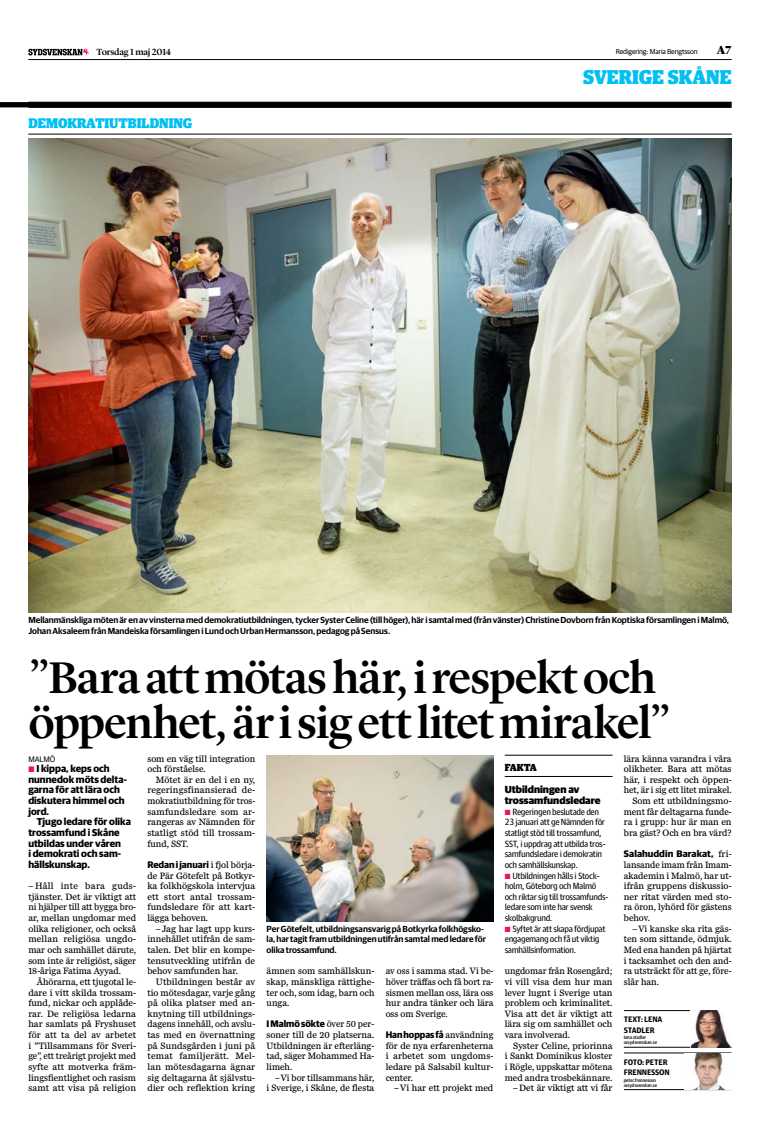
<style>
.page{position:relative;width:760px;height:1126px;background:#fff}
.page>*{position:absolute;margin:0;border:0;box-sizing:border-box;transform-origin:0 0}
._03b_Rubrik_M_Mager{font:500 46px/44.6px "Lyon Display";letter-spacing:-.025em;color:#000}
.Avdelningshuvud_Lite{font:900 20px "Guardian Compact";letter-spacing:-.005em;color:#00c0f3}
._43_Artikelvinjett_F{font:900 14px "Guardian Compact";letter-spacing:-.005em;color:#00c0f3}
.Paginering{font:900 12px "Lyon Display";color:#000}
._72_Fakta_Rubrik{font:900 10.2px/10.6px "Guardian Sans";color:#000}
._71_Fakta_Vinjett{font:900 10.2px "Guardian Compact";letter-spacing:-.04em;color:#000}
._25_Ingress_M_Indrag{font:700 10px/10.6px "Guardian Sans";color:#000}
._31_Bröd_Indrag{font:9.5px/10.6px "Miller Daily Three";color:#000;text-align:justify}
._32_Bröd_Fet_Ingång{font:9.5px/10.6px "Miller Daily Three";color:#000;text-align:justify}
._38_Bröd_Utan_Indrag{font:9.5px/10.6px "Miller Daily Three";color:#000;text-align:justify}
.Z_Datum_Insida{font:500 9.2px "Lyon Display";letter-spacing:-.025em;color:#000}
.t1{font:9px/10.6px "Guardian Agate Sans 2";letter-spacing:-.04em;color:#000}
._60_Bildtext{font:600 8.8px/10.6px "Guardian Sans";letter-spacing:-.005em;color:#000}
.Z_Byline_Namn_Bild{font:500 8px/10.5px "Guardian Agate Sans";letter-spacing:-.03em;color:#000}
.Z_Byline_Namn_Text{font:500 8px/10.5px "Guardian Agate Sans";letter-spacing:-.03em;color:#000}
._30_Ort{font:8px "Guardian Sans";letter-spacing:-.01em;color:#000}
.Redigerarbyline{font:7.2px "Guardian Sans";letter-spacing:-.02em;color:#000}
.Z_Byline_Epost{font:500 5px/5px "Guardian Agate Sans";letter-spacing:-.03em;color:#000}
.s1{color:#ed125f}
.s2{font-family:"Guardian Sans";font-weight:700}
</style>
<div class="page">
<hr style="left:28px;top:59px;width:703px;height:1px;background:#000">
<svg style="left:28px;top:49px;width:61px;height:6px"></svg>
<div style="left:0;top:102px;width:731px;height:5px;background:#000"></div>
<hr style="left:28px;top:107px;width:703px;height:1px;background:#000">
<hr style="left:28px;top:134px;width:703px;height:1px;background:#000">
<hr style="left:505px;top:755px;width:107px;height:1px;background:#000">
<hr style="left:505px;top:776px;width:107px;height:1px;background:#000">
<img style="left:28px;top:138px;width:703px;height:474px">
<img style="left:266px;top:755px;width:227px;height:166px">
<hr style="left:624px;top:1052px;width:107px;height:1px;background:#000">
<hr style="left:624px;top:1089px;width:107px;height:1px;background:#000">
<img style="left:691px;top:1053px;width:33px;height:36px">
<hr style="left:624px;top:1010px;width:107px;height:1px;background:#000">
<hr style="left:624px;top:1046px;width:107px;height:1px;background:#000">
<img style="left:691px;top:1010px;width:40px;height:36px">
<p class="Z_Datum_Insida" style="left:96px;top:45px;width:76px">Torsdag 1 maj 2014</p>
<p class="_43_Artikelvinjett_F" style="left:28px;top:116px;width:165px">DEMOKRATIUTBILDNING</p>
<p class="Redigerarbyline" style="left:616px;top:47px;width:83px">Redigering: Maria Bengtsson</p>
<p class="Paginering" style="left:717px;top:41px;width:16px">A7</p>
<p class="Avdelningshuvud_Lite" style="left:583px;top:66px;width:150px">SVERIGE SKÅNE</p>
<p class="_60_Bildtext" style="left:28px;top:615px;width:702px">Mellanmänskliga möten är en av vinsterna med demokratiutbildningen, tycker Syster Celine (till höger), här i samtal med (från vänster) Christine Dovborn från Koptiska församlingen i Malmö,<br>Johan Aksaleem från Mandeiska församlingen i Lund och Urban Hermansson, pedagog på Sensus.</p>
<p class="_03b_Rubrik_M_Mager" style="left:28px;top:651px;width:644px">”Bara att mötas här, i respekt och öppenhet, är i sig ett litet mirakel”</p>
<p class="_30_Ort" style="left:28px;top:754px;width:28px">MALMÖ</p>
<p class="_25_Ingress_M_Indrag" style="left:28px;top:763px;width:100px"><span class="s1">■</span> I kippa, keps och nunnedok möts delta&shy;garna för att lära och diskutera himmel och jord.</p>
<p class="_25_Ingress_M_Indrag" style="left:28px;top:816px;width:104px;text-indent:9px">Tjugo ledare för olika trossamfund i Skåne utbildas under våren<br>i demokrati och sam&shy;hällskunskap.</p>
<p class="_38_Bröd_Utan_Indrag" style="left:28px;top:880px;width:109px">– Håll inte bara guds&shy;tjänster. Det är viktigt att ni hjälper till att bygga bro&shy;ar, mellan ungdomar med olika religioner, och också mellan religiösa ungdo&shy;mar och samhället därute, som inte är religiöst, säger 18-åriga Fatima Ayyad.</p>
<p class="_31_Bröd_Indrag" style="left:28px;top:976px;width:109px;text-indent:9px">Åhörarna, ett tjugotal le&shy;dare i vitt skilda trossam&shy;fund, nickar och applåde&shy;rar. De religiösa ledarna har samlats på Fryshuset för att ta del av arbetet i ”Tillsammans för Sveri&shy;ge”, ett treårigt projekt med syfte att motverka främ&shy;lingsfientlighet och rasism samt att visa på religion</p>
<p class="_31_Bröd_Indrag" style="left:624px;top:753px;width:109px">lära känna varandra i våra olikheter. Bara att mötas här, i respekt och öppen&shy;het, är i sig ett litet mirakel.</p>
<p class="_31_Bröd_Indrag" style="left:624px;top:795px;width:109px;text-indent:9px">Som ett utbildningsmo&shy;ment får deltagarna funde&shy;ra i grupp: hur är man en bra gäst? Och en bra värd?</p>
<p class="_32_Bröd_Fet_Ingång" style="left:624px;top:849px;width:109px"><span class="s2">Salahuddin Barakat,</span> fri&shy;lansande imam från Imam&shy;akademin i Malmö, har ut&shy;ifrån gruppens diskussio&shy;ner ritat värden med sto&shy;ra öron, lyhörd för gästens behov.</p>
<p class="_31_Bröd_Indrag" style="left:624px;top:923px;width:109px;text-indent:9px">–Vi kanske ska rita gäs&shy;ten som sittande, ödmjuk.<br>Med ena handen på hjärtat i tacksamhet och den and&shy;ra utsträckt för att ge, före&shy;slår han.</p>
<p class="_31_Bröd_Indrag" style="left:147px;top:753px;width:109px">som en väg till integration och förståelse.</p>
<p class="_31_Bröd_Indrag" style="left:147px;top:774px;width:109px;text-indent:9px">Mötet är en del i en ny, regeringsfinansierad de&shy;mokratiutbildning för tros&shy;samfundsledare som ar&shy;rangeras av Nämnden för statligt stöd till trossam&shy;fund, SST.</p>
<p class="_32_Bröd_Fet_Ingång" style="left:147px;top:859px;width:109px"><span class="s2">Redan i januari</span> i fjol börja&shy;de Pär Götefelt på Botkyr&shy;ka folkhögskola intervjua ett stort antal trossam&shy;fundsledare för att kart&shy;lägga behoven.</p>
<p class="_31_Bröd_Indrag" style="left:147px;top:923px;width:109px;text-indent:9px">– Jag har lagt upp kurs&shy;innehållet utifrån de sam&shy;talen. Det blir en kompe&shy;tensutveckling utifrån de behov samfunden har.</p>
<p class="_31_Bröd_Indrag" style="left:147px;top:976px;width:109px;text-indent:9px">Utbildningen består av tio mötesdagar, varje gång på olika platser med an&shy;knytning till utbildnings&shy;dagens innehåll, och avslu&shy;tas med en övernattning på Sundsgården i juni på temat familjerätt. Mel&shy;lan mötesdagarna ägnar sig deltagarna åt självstu&shy;dier och reflektion kring</p>
<p class="_31_Bröd_Indrag" style="left:266px;top:966px;width:109px">ämnen som samhällskun&shy;skap, mänskliga rättighe&shy;ter och, som idag, barn och unga.</p>
<p class="_71_Fakta_Vinjett" style="left:505px;top:762px;width:34px">FAKTA</p>
<p class="_72_Fakta_Rubrik" style="left:505px;top:784px;width:97px">Utbildningen av trossamfundsledare</p>
<p class="t1" style="left:505px;top:805px;width:103px"><span class="s1">■</span> Regeringen beslutade den<br>23 januari att ge Nämnden för statligt stöd till trossamfund,<br>SST, i uppdrag att utbilda tros&shy;samfundsledare i demokratin och samhällskunskap.</p>
<p class="t1" style="left:505px;top:869px;width:106px"><span class="s1">■</span> Utbildningen hålls i Stock&shy;holm, Göteborg och Malmö och riktar sig till trossamfunds&shy;ledare som inte har svensk skolbakgrund.</p>
<p class="t1" style="left:505px;top:922px;width:102px"><span class="s1">■</span> Syftet är att skapa fördjupat engagemang och få ut viktig samhällsinformation.</p>
<p class="_60_Bildtext" style="left:266px;top:923px;width:221px">Per Götefelt, utbildningsansvarig på Botkyrka folkhögsko&shy;la, har tagit fram utbildningen utifrån samtal med ledare för olika trossamfund.</p>
<p class="_31_Bröd_Indrag" style="left:505px;top:966px;width:109px">ungdomar från Rosengård; vi vill visa dem hur man lever lugnt i Sverige utan problem och kriminalitet.<br>Visa att det är viktigt att lära sig om samhället och vara involverad.</p>
<p class="_31_Bröd_Indrag" style="left:505px;top:1040px;width:109px;text-indent:9px">Syster Celine, priorinna i Sankt Dominikus kloster i Rögle, uppskattar mötena med andra trosbekännare.</p>
<p class="_31_Bröd_Indrag" style="left:513px;top:1082px;width:101px">–Det är viktigt att vi får</p>
<p class="_31_Bröd_Indrag" style="left:386px;top:966px;width:109px">av oss i samma stad. Vi be&shy;höver träffas och få bort ra&shy;sismen mellan oss, lära oss hur andra tänker och lära oss om Sverige.</p>
<p class="_32_Bröd_Fet_Ingång" style="left:386px;top:1029px;width:109px"><span class="s2">Han hoppas få</span> användning för de nya erfarenheterna i arbetet som ungdoms&shy;ledare på Salsabil kultur&shy;center.</p>
<p class="_31_Bröd_Indrag" style="left:394px;top:1082px;width:101px">–Vi har ett projekt med</p>
<p class="Z_Byline_Namn_Text" style="left:624px;top:1013px;width:40px">TEXT: LENA<br>STADLER</p>
<p class="Z_Byline_Epost" style="left:624px;top:1034px;width:35px">lena.stadler @sydsvenskan.se</p>
<p class="_32_Bröd_Fet_Ingång" style="left:266px;top:1019px;width:109px"><span class="s2">I Malmö sökte</span> över 50 per&shy;soner till de 20 platserna.<br>Utbildningen är efterläng&shy;tad, säger Mohammed Ha&shy;limeh.</p>
<p class="_31_Bröd_Indrag" style="left:266px;top:1072px;width:109px;text-align:right">–Vi bor tillsammans här,<br>i Sverige, i Skåne, de flesta</p>
<p class="Z_Byline_Namn_Bild" style="left:624px;top:1056px;width:47px">FOTO: PETER<br>FRENNESSON</p>
<p class="Z_Byline_Epost" style="left:624px;top:1077px;width:35px">peter.frennesson @sydsvenskan.se</p>
</div>
